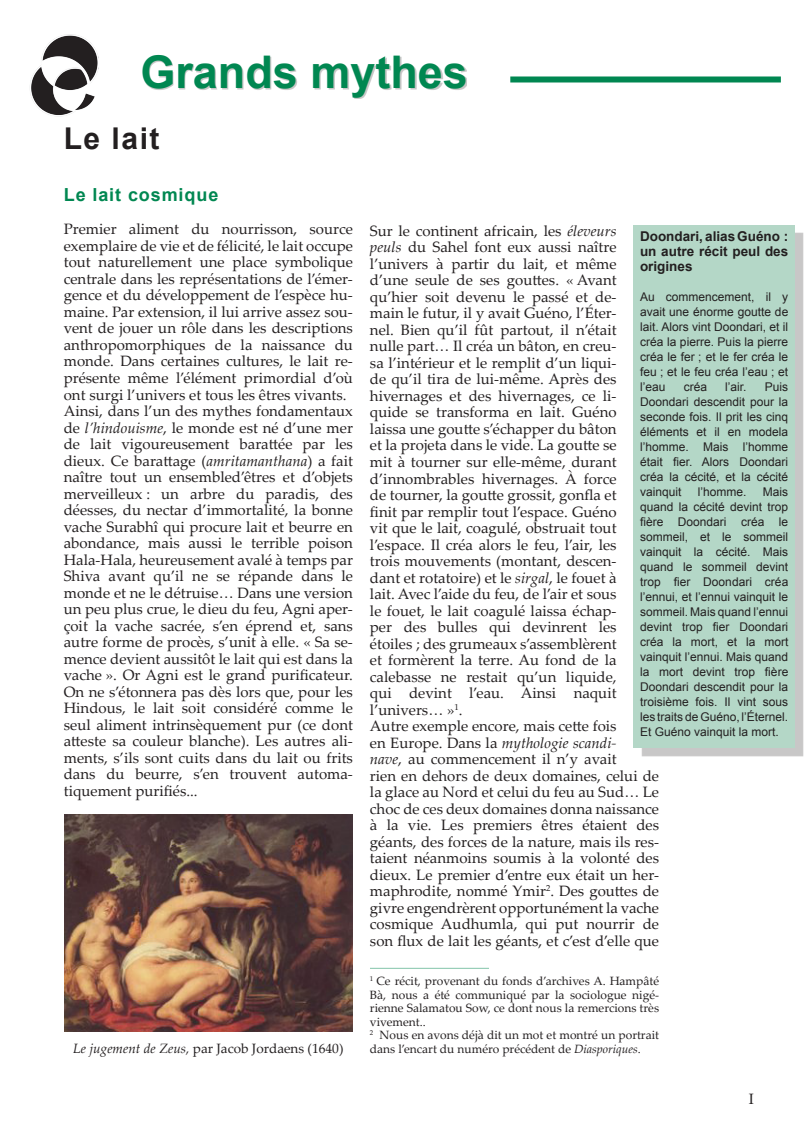
<style>
.page{position:relative;width:808px;height:1136px;background:#fff}
.page>*{position:absolute;margin:0;border:0;box-sizing:border-box;transform-origin:0 0}
.t1{font:700 45px "Arial";color:#008751}
.Titre_Article{font:700 30px "Arial";letter-spacing:.05em;color:#231f20}
.Intertitre01{font:700 18px "Arial";letter-spacing:.05em;color:#008751}
.t2{font:15px/16.5px "Palatino Linotype";color:#231f20;text-align:justify}
.Encadré{font:700 13.5px/15px "Arial";color:#231f20;text-align:justify}
.Légende_illustration{font:13.5px "Palatino Linotype";color:#231f20}
.Encadré-2{font:12px/15px "Arial";color:#231f20;text-align:justify}
.Note_de_bas_de_page{font:12px/13.5px "Palatino Linotype";color:#231f20;text-align:justify}
.s1{font-style:italic}
</style>
<div class="page">
<img style="left:30px;top:34px;width:68px;height:83px">
<div style="left:510px;top:76px;width:271px;height:6px;background:#008751"></div>
<div style="left:144px;top:56px;width:323px;height:43px;background:#231f20;opacity:.25"></div>
<div style="left:641px;top:232px;width:163px;height:524px;background:#c8c7c7"></div>
<div style="left:634px;top:225px;width:161px;height:522px;background:#b4d7c7"></div>
<img style="left:64px;top:814px;width:289px;height:217px">
<hr style="left:370px;top:967px;width:119px;height:1px;background:#008751">
<p class="t1" style="left:140px;top:43px;width:329px">Grands mythes</p>
<p class="Titre_Article" style="left:64px;top:119px;width:97px">Le lait</p>
<p class="Intertitre01" style="left:64px;top:183px;width:156px">Le lait cosmique</p>
<p class="t2" style="left:64px;top:220px;width:291px">Premier aliment du nourrisson, source exemplaire de vie et de félicité, le lait occupe tout naturellement une place symbolique centrale dans les représentations de l’émer&shy;gence et du développement de l’espèce hu&shy;maine. Par extension, il lui arrive assez sou&shy;vent de jouer un rôle dans les descriptions anthropomorphiques de la naissance du monde. Dans certaines cultures, le lait re&shy;présente même l’élément primordial d’où ont surgi l’univers et tous les êtres vivants.</p>
<p class="t2" style="left:64px;top:402px;width:291px">Ainsi, dans l’un des mythes fondamentaux de <span class="s1">l’hindouisme</span>, le monde est né d’une mer de lait vigoureusement barattée par les dieux. Ce barattage (<span class="s1">amritamanthana</span>) a fait naître tout un ensembled’êtres et d’objets merveilleux : un arbre du paradis, des déesses, du nectar d’immortalité, la bonne vache Surabhî qui procure lait et beurre en abondance, mais aussi le terrible poison Hala-Hala, heureusement avalé à temps par Shiva avant qu’il ne se répande dans le monde et ne le détruise… Dans une version un peu plus crue, le dieu du feu, Agni aper&shy;çoit la vache sacrée, s’en éprend et, sans autre forme de procès, s’unit à elle. « Sa se&shy;mence devient aussitôt le lait qui est dans la vache ». Or Agni est le grand purificateur.<br>On ne s’étonnera pas dès lors que, pour les Hindous, le lait soit considéré comme le seul aliment intrinsèquement pur (ce dont atteste sa couleur blanche). Les autres ali&shy;ments, s’ils sont cuits dans du lait ou frits dans du beurre, s’en trouvent automa&shy;tiquement purifiés...</p>
<p class="t2" style="left:370px;top:222px;width:248px">Sur le continent africain, les <span class="s1">éleveurs peuls</span> du Sahel font eux aussi naître l’univers à partir du lait, et même d’une seule de ses gouttes. « Avant qu’hier soit devenu le passé et de&shy;main le futur, il y avait Guéno, l’Éter&shy;nel. Bien qu’il fût partout, il n’était nulle part… Il créa un bâton, en creu&shy;sa l’intérieur et le remplit d’un liqui&shy;de qu’il tira de lui-même. Après des hivernages et des hivernages, ce li&shy;quide se transforma en lait. Guéno laissa une goutte s’échapper du bâton et la projeta dans le vide. La goutte se mit à tourner sur elle-même, durant d’innombrables hiver-nages. À force de tourner, la goutte grossit, gonfla et finit par remplir tout l’espace. Guéno vit que le lait, coagulé, obstruait tout l’espace. Il créa alors le feu, l’air, les trois mouvements (montant, descen&shy;dant et rotatoire) et le <span class="s1">sirgal</span>, le fouet à lait. Avec l’aide du feu, de l’air et sous le fouet, le lait coagulé laissa échap&shy;per des bulles qui de-vinrent les étoiles ; des grumeaux s’assemblèrent et formèrent la terre. Au fond de la calebasse ne restait qu’un liquide, qui devint l’eau. Ainsi naquit l’univers… »<sup>1</sup>.</p>
<p class="t2" style="left:370px;top:717px;width:291px;text-align:left">Autre exemple encore, mais cette fois<br>en Europe. Dans la <span class="s1">mythologie scandi-<br>nave</span>, au commencement il n’y avait<br>rien en dehors de deux domaines, celui de la glace au Nord et celui du feu au Sud… Le choc de ces deux domaines donna naissance à la vie. Les premiers êtres étaient des géants, des forces de la nature, mais ils res&shy;taient néanmoins soumis à la volonté des dieux. Le premier d’entre eux était un her&shy;maphrodite, nommé Ymir<sup>2</sup>. Des gouttes de givre engendrèrent opportunément la vache cosmique Audhumla, qui put nourrir de son flux de lait les géants, et c’est d’elle que</p>
<p class="Encadré" style="left:640px;top:229px;width:150px">Doondari, alias Guéno : un autre récit peul des origines</p>
<p class="Encadré-2" style="left:640px;top:289px;width:150px">Au commencement, il y avait une énorme goutte de lait. Alors vint Doondari, et il créa la pierre. Puis la pierre créa le fer ; et le fer créa le feu ; et le feu créa l’eau ; et l’eau</p>
<p class="Encadré-2" style="left:684px;top:379px;width:25px">créa</p>
<p class="Encadré-2" style="left:725px;top:379px;width:23px">l’air.</p>
<p class="Encadré-2" style="left:640px;top:379px;width:150px;text-indent:125px">Puis Doondari descendit pour la seconde fois. Il prit les cinq éléments et il en modela l’homme. Mais l’homme était fier. Alors Doondari créa la cécité, et la cécité vainquit</p>
<p class="Encadré-2" style="left:698px;top:484px;width:50px">l’homme.</p>
<p class="Encadré-2" style="left:640px;top:484px;width:150px;text-indent:123px">Mais quand la cécité devint trop fière Doondari créa le sommeil, et le sommeil vainquit la cécité. Mais quand le sommeil devint trop fier Doondari créa l’ennui, et l’ennui vainquit le sommeil. Mais quand l’ennui devint trop fier Doondari créa la mort, et la mort vainquit l’ennui. Mais quand la mort devint trop fière Doondari descendit pour la troisième fois. Il vint sous les traits de Guéno, l’Éternel.<br>Et Guéno vainquit la mort.</p>
<p class="Note_de_bas_de_page" style="left:370px;top:973px;width:291px"><sup>1</sup> Ce récit, provenant du fonds d’archives A. Hampâté Bà, nous a été communiqué par la sociologue nigé&shy;rienne Salamatou Sow, ce dont nous la remercions très vivement..</p>
<p class="Note_de_bas_de_page" style="left:370px;top:1027px;width:291px"><sup>2</sup> Nous en avons déjà dit un mot et montré un portrait</p>
<p class="Légende_illustration" style="left:73px;top:1039px;width:272px"><span class="s1">Le jugement de Zeus,</span> par Jacob Jordaens (1640)</p>
<p class="Note_de_bas_de_page" style="left:370px;top:1041px;width:272px">dans l’encart du numéro précédent de <span class="s1">Diasporiques</span>.</p>
</div>
